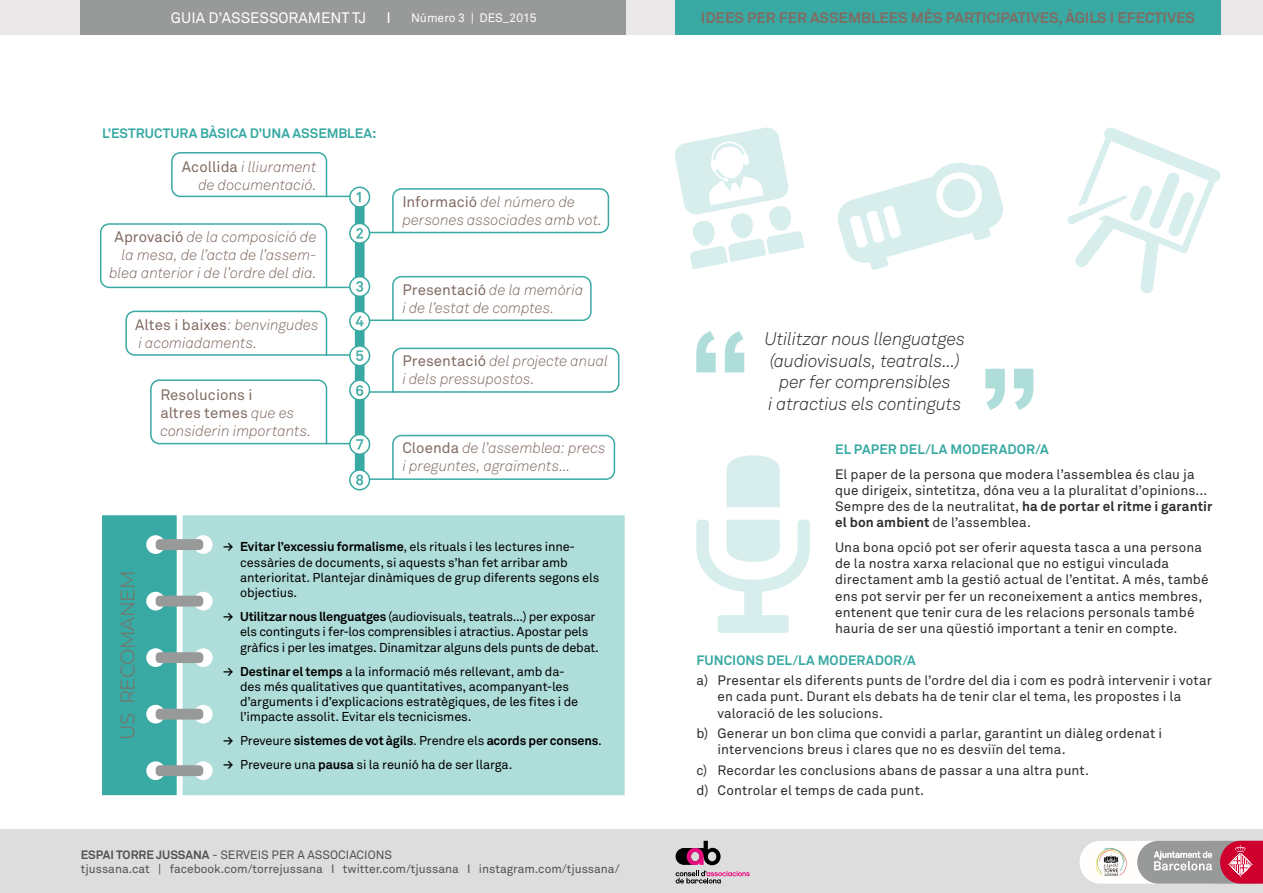
<style>
.page{position:relative;width:1263px;height:893px;background:#fff}
.page>*{position:absolute;margin:0;border:0;box-sizing:border-box;transform-origin:0 0}
.t1{font:300 19.5px "Montserrat";letter-spacing:-.02em;color:#816c63}
.t2{font:italic 18px/21.6px "Akkurat Light Pro";letter-spacing:-.01em;color:#2c2c2b;text-align:center}
.t3{font:italic 15px/18px "Akkurat Light Pro";letter-spacing:-.005em;color:#816c63}
.t4{font:15px/18px "Akkurat Pro";letter-spacing:.005em;color:#816c63}
.t5{font:700 15px "Akkurat Pro";color:#816c63}
.t6{font:15px "Akkurat Pro";color:#fffefd}
.t7{font:13.5px/16.2px "Akkurat Pro";letter-spacing:.01em;color:#2c2c2b}
.t8{font:700 13.5px "Akkurat Pro";letter-spacing:.005em;color:#38a9a3}
.t9{font:12.75px/15.3px "Akkurat Pro";letter-spacing:-.01em;color:#000}
.t10{font:700 12.75px "Akkurat Pro";letter-spacing:-.015em;color:#000}
.t11{font:12.15px "Akkurat Pro";color:#fffefd}
.t12{font:12px/14.4px "Akkurat Pro";color:#525252}
.s1{font-family:"Akkurat Pro";font-style:normal}
.s2{font-family:"Akkurat Light Pro";font-style:italic}
.s3{font-weight:700}
.s4{font-weight:400}
</style>
<div class="page">
<svg style="left:985px;top:369px;width:48px;height:41px"></svg>
<svg style="left:696px;top:331px;width:48px;height:41px"></svg>
<div style="left:0;top:0;width:1263px;height:34px;background:#eae8e8"></div>
<div style="left:675px;top:0;width:546px;height:34px;background:#38a9a3"></div>
<div style="left:81px;top:0;width:545px;height:34px;background:#989999"></div>
<svg style="left:102px;top:515px;width:75px;height:280px;background:#42ada7"></svg>
<div style="left:183px;top:515px;width:442px;height:280px;background:#afddda"></div>
<div style="left:156px;top:539px;width:47px;height:11px;background:#989999;border-radius:4px"></div>
<div style="left:156px;top:596px;width:47px;height:11px;background:#989999;border-radius:4px"></div>
<div style="left:156px;top:652px;width:47px;height:11px;background:#989999;border-radius:4px"></div>
<div style="left:156px;top:709px;width:47px;height:11px;background:#989999;border-radius:4px"></div>
<div style="left:156px;top:765px;width:47px;height:11px;background:#989999;border-radius:4px"></div>
<svg style="left:696px;top:520px;width:114px;height:113px"></svg>
<svg style="left:726px;top:455px;width:54px;height:52px;background:#d9efee"></svg>
<div style="left:349px;top:469px;width:21px;height:21px;border:2px solid #38a9a3;border-radius:50%"></div>
<svg style="left:99px;top:152px;width:521px;height:333px"></svg>
<svg style="left:1067px;top:127px;width:154px;height:167px"></svg>
<svg style="left:837px;top:162px;width:166px;height:108px"></svg>
<svg style="left:675px;top:127px;width:129px;height:142px"></svg>
<div style="left:0;top:829px;width:1263px;height:64px;background:#dedddd"></div>
<svg style="left:675px;top:841px;width:75px;height:42px"></svg>
<svg style="left:1079px;top:841px;width:184px;height:43px;background:#c8a3aa"></svg>
<p class="t6" style="left:171px;top:9px;width:197px">GUIA D’ASSESSORAMENT TJ</p>
<p class="t11" style="left:411px;top:10px;width:127px">Número 3 | DES_2015</p>
<p class="t5" style="left:701px;top:8px;width:496px">IDEES PER FER ASSEMBLEES MÉS PARTICIPATIVES, ÀGILS I EFECTIVES</p>
<p class="t8" style="left:102px;top:125px;width:276px">L’ESTRUCTURA BÀSICA D’UNA ASSEMBLEA:</p>
<p class="t3" style="left:182px;top:158px;width:136px;text-align:right"><span class="s1">Acollida</span> i lliurament de documentació.</p>
<p class="t3" style="left:109px;top:228px;width:209px;text-align:right"><span class="s1">Aprovació</span> de la composició de la mesa, de l’acta de l’assem&shy;blea anterior i de l’ordre del dia.</p>
<p class="t4" style="left:135px;top:317px;width:185px">Altes i baixes<span class="s2">: benvingudes</span></p>
<p class="t3" style="left:138px;top:334px;width:120px">i acomiadaments.</p>
<p class="t4" style="left:160px;top:387px;width:136px">Resolucions i altres temes <span class="s2">que es</span></p>
<p class="t3" style="left:160px;top:422px;width:152px">considerin importants.</p>
<p class="t3" style="left:402px;top:193px;width:201px"><span class="s1">Informació</span> del número de persones associades amb vot.</p>
<p class="t4" style="left:402px;top:281px;width:183px">Presentació <span class="s2">de la memòria</span></p>
<p class="t3" style="left:402px;top:299px;width:154px">i de l’estat de comptes.</p>
<p class="t3" style="left:402px;top:352px;width:207px"><span class="s1">Presentació</span> del projecte anual i dels pressupostos.</p>
<p class="t3" style="left:402px;top:439px;width:205px"><span class="s1">Cloenda</span> de l’assemblea: precs i preguntes, agraïments...</p>
<h1 class="t1" style="left:115px;top:740px;width:171px;rotate:-90deg">US RECOMANEM</h1>
<p class="t9" style="left:240px;top:540px;width:361px;text-indent:-17px"><span class="s3">→ Evitar l’excessiu formalisme</span>, els rituals i les lectures inne&shy;cessàries de documents, si aquests s’han fet arribar amb anterioritat. Plantejar dinàmiques de grup diferents segons els objectius.</p>
<p class="t9" style="left:240px;top:609px;width:360px;text-indent:-17px"><span class="s3">→ Utilitzar nous llenguatges</span> (audiovisuals, teatrals...) per exposar els continguts i fer-los comprensibles i atractius. Apostar pels gràfics i per les imatges. Dinamitzar alguns dels punts de debat.</p>
<p class="t9" style="left:240px;top:664px;width:339px;text-indent:-17px"><span class="s3">→ Destinar el temps</span> a la informació més rellevant, amb da&shy;des més qualitatives que quantitatives, acompanyant-les d’arguments i d’explicacions estratègiques, de les fites i de l’impacte assolit. Evitar els tecnicismes.</p>
<p class="t10" style="left:223px;top:733px;width:380px">→ <span class="s4">Preveure</span> sistemes de vot àgils<span class="s4">. Prendre els</span> acords per consens<span class="s4">.</span></p>
<p class="t9" style="left:223px;top:757px;width:291px"><span class="s3">→</span> Preveure una <span class="s3">pausa</span> si la reunió ha de ser llarga.</p>
<p class="t12" style="left:81px;top:847px;width:540px"><span class="s3">ESPAI TORRE JUSSANA</span> - SERVEIS PER A ASSOCIACIONS<br>tjussana.cat | facebook.com/torrejussana I twitter.com/tjussana I instagram.com/tjussana/</p>
<h2 class="t2" style="left:764px;top:328px;width:202px">Utilitzar nous llenguatges (audiovisuals, teatrals...) per fer comprensibles<br>i atractius els continguts</h2>
<p class="t8" style="left:835px;top:441px;width:215px">EL PAPER DEL/LA MODERADOR/A</p>
<p class="t7" style="left:835px;top:466px;width:379px">El paper de la persona que modera l’assemblea és clau ja que dirigeix, sintetitza, dóna veu a la pluralitat d’opinions...<br>Sempre des de la neutralitat, <span class="s3">ha de portar el ritme i garantir el bon ambient</span> de l’assemblea.</p>
<p class="t7" style="left:835px;top:539px;width:375px">Una bona opció pot ser oferir aquesta tasca a una persona de la nostra xarxa relacional que no estigui vinculada directament amb la gestió actual de l’entitat. A més, també ens pot servir per fer un reconeixement a antics membres, entenent que tenir cura de les relacions personals també hauria de ser una qüestió important a tenir en compte.</p>
<p class="t8" style="left:696px;top:652px;width:221px">FUNCIONS DEL/LA MODERADOR/A</p>
<p class="t7" style="left:718px;top:673px;width:496px;text-indent:-21px">a) Presentar els diferents punts de l’ordre del dia i com es podrà intervenir i votar en cada punt. Durant els debats ha de tenir clar el tema, les propostes i la valoració de les solucions.</p>
<p class="t7" style="left:718px;top:726px;width:446px;text-indent:-21px">b) Generar un bon clima que convidi a parlar, garantint un diàleg ordenat i intervencions breus i clares que no es desviïn del tema.</p>
<p class="t7" style="left:696px;top:760px;width:394px;line-height:20.4px">c) Recordar les conclusions abans de passar a una altra punt. d) Controlar el temps de cada punt.</p>
</div>
